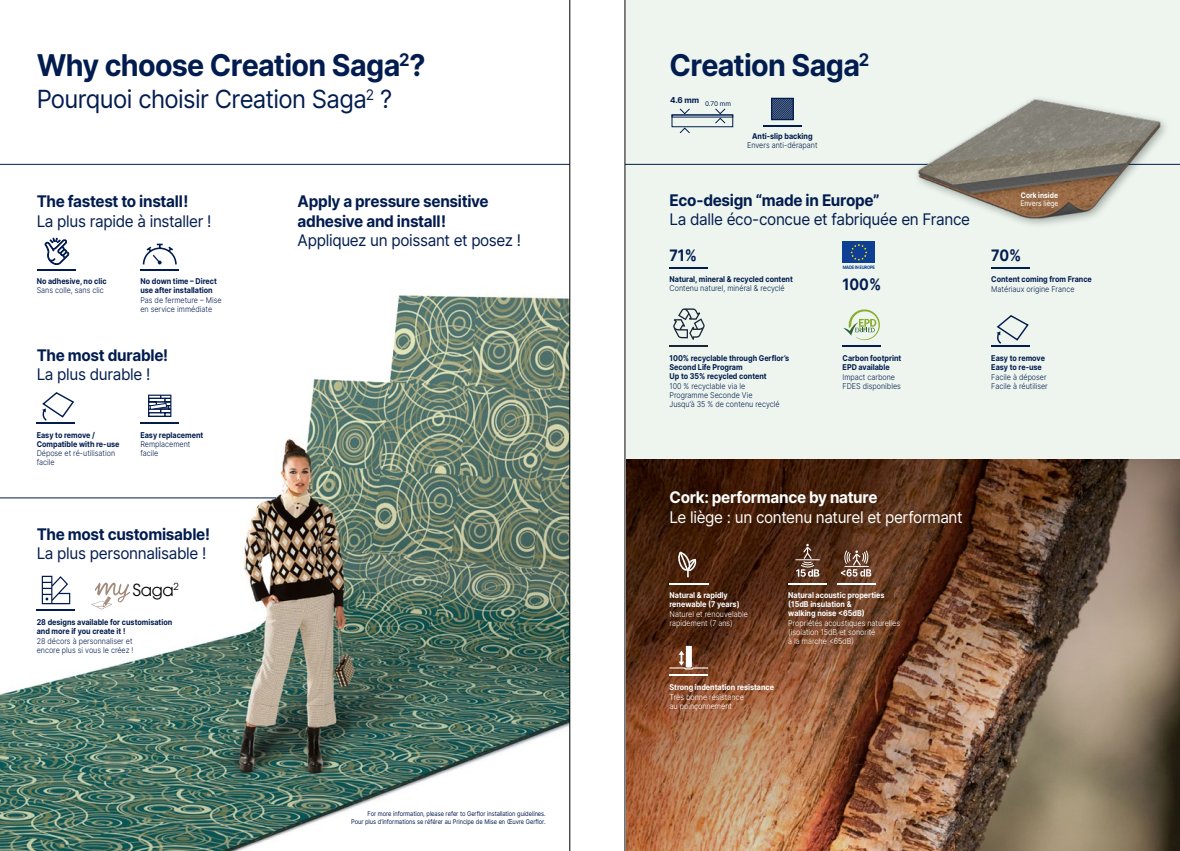
<style>
.page{position:relative;width:1180px;height:851px;background:#fff}
.page>*{position:absolute;margin:0;border:0;box-sizing:border-box;transform-origin:0 0}
.t1{font:700 30px "Inter";letter-spacing:-.025em;color:#021c4f;scale:.96 1}
.t2{font:25px "Inter";letter-spacing:-.025em;color:#021c4f;scale:.96 1}
.t3{font:16.6px "Avant Garde";color:#000}
.t4{font:16px "Inter";letter-spacing:-.02em;color:#021c4f;scale:.96 1}
.t5{font:700 16px/19.2px "Inter";letter-spacing:-.02em;color:#021c4f;scale:.96 1}
.t6{font:16px "Inter";letter-spacing:-.02em;color:#fff;scale:.96 1}
.t7{font:700 16px "Inter";letter-spacing:-.02em;color:#fff;scale:.96 1}
.t8{font:700 15.8px "Inter";color:#021c4f;scale:.9 1}
.t9{font:700 8px/9px "Inter";color:#021c4f;scale:.9 1}
.t10{font:300 8px/9px "Inter";color:#021c4f;scale:.9 1}
.t11{font:300 8px/9px "Inter";color:#fff;scale:.9 1}
.t12{font:700 8px/9px "Inter";color:#fff;scale:.9 1}
.t13{font:7.6px "Inter";color:#fff;scale:.88 1}
.t14{font:700 7.6px "Inter";color:#fff;scale:.88 1}
.t15{font:6.5px/8.4px "Inter";letter-spacing:-.01em;color:#021c4f;text-align:right;scale:.88 1}
.t16{font:6.5px "Inter";letter-spacing:-.01em;color:#021c4f}
.t17{font:700 4.6px "Inter";letter-spacing:-.05em;color:#0f3f93;scale:.9 1}
</style>
<div class="page">
<div style="left:626px;top:0;width:554px;height:850px;background:#edf5ee"></div>
<hr style="left:669px;top:267px;width:39px;height:1px;background:#021c4f">
<hr style="left:625px;top:164px;width:555px;height:1px;background:#021c4f">
<hr style="left:991px;top:267px;width:39px;height:1px;background:#021c4f">
<hr style="left:842px;top:345px;width:39px;height:2px;background:#021c4f">
<hr style="left:669px;top:345px;width:39px;height:2px;background:#1c283c">
<svg style="left:673px;top:308px;width:31px;height:32px"></svg>
<svg style="left:996px;top:315px;width:33px;height:29px"></svg>
<hr style="left:991px;top:345px;width:39px;height:2px;background:#021c4f">
<svg style="left:843px;top:309px;width:37px;height:31px"></svg>
<div style="left:671px;top:114px;width:62px;height:13px;border:1px solid #021c4f"></div>
<div style="left:671px;top:114px;width:62px;height:3px;border:1px solid #021c4f"></div>
<svg style="left:679px;top:108px;width:11px;height:6px"></svg>
<svg style="left:714px;top:108px;width:12px;height:16px"></svg>
<svg style="left:679px;top:127px;width:11px;height:7px"></svg>
<hr style="left:763px;top:125px;width:39px;height:2px;background:#021c4f">
<svg style="left:773px;top:100px;width:19px;height:18px"></svg>
<div style="left:771px;top:98px;width:23px;height:22px;border:1px solid #021c4f"></div>
<div style="left:842px;top:241px;width:33px;height:22px;background:#0f3f93"></div>
<svg style="left:850px;top:244px;width:17px;height:16px"></svg>
<img style="left:903px;top:98px;width:277px;height:127px">
<img style="left:626px;top:459px;width:554px;height:391px">
<hr style="left:669px;top:582px;width:39px;height:2px;background:#fff">
<svg style="left:676px;top:551px;width:21px;height:26px"></svg>
<svg style="left:669px;top:645px;width:39px;height:24px"></svg>
<hr style="left:669px;top:674px;width:39px;height:2px;background:#fff">
<hr style="left:788px;top:582px;width:39px;height:2px;background:#fff">
<svg style="left:795px;top:543px;width:24px;height:33px"></svg>
<hr style="left:837px;top:582px;width:39px;height:2px;background:#fff">
<svg style="left:841px;top:549px;width:30px;height:27px"></svg>
<img style="left:0;top:288px;width:569px;height:562px">
<hr style="left:0;top:497px;width:276px;height:1px;background:#021c4f">
<svg style="left:142px;top:243px;width:35px;height:22px"></svg>
<hr style="left:140px;top:269px;width:39px;height:2px;background:#021c4f">
<svg style="left:45px;top:238px;width:25px;height:27px"></svg>
<hr style="left:37px;top:269px;width:39px;height:2px;background:#021c4f">
<svg style="left:148px;top:394px;width:23px;height:23px"></svg>
<hr style="left:140px;top:422px;width:39px;height:2px;background:#021c4f">
<svg style="left:42px;top:575px;width:28px;height:29px"></svg>
<hr style="left:37px;top:609px;width:38px;height:2px;background:#021c4f">
<hr style="left:0;top:164px;width:570px;height:1px;background:#021c4f">
<svg style="left:91px;top:581px;width:39px;height:28px"></svg>
<svg style="left:41px;top:391px;width:34px;height:30px"></svg>
<hr style="left:37px;top:422px;width:38px;height:2px;background:#021c4f">
<hr style="left:569px;top:0;width:1px;height:850px;background:#000">
<hr style="left:625px;top:0;width:1px;height:850px;background:#000">
<h1 class="t1" style="left:37px;top:43px;width:406px">Why choose Creation Saga<sup>2</sup>?</h1>
<h2 class="t2" style="left:37px;top:81px;width:372px">Pourquoi choisir Creation Saga<sup>2</sup> ?</h2>
<h3 class="t5" style="left:37px;top:191px;width:160px">The fastest to install !</h3>
<h3 class="t4" style="left:37px;top:209px;width:183px">La plus rapide à installer !</h3>
<p class="t9" style="left:140px;top:277px;width:86px">No down time – Direct use after installation</p>
<p class="t10" style="left:140px;top:295px;width:92px">Pas de fermeture – Mise en service immédiate</p>
<h3 class="t5" style="left:37px;top:345px;width:138px">The most durable!</h3>
<h3 class="t4" style="left:37px;top:362px;width:120px">La plus durable !</h3>
<p class="t9" style="left:37px;top:277px;width:79px">No adhesive, no clic</p>
<p class="t10" style="left:37px;top:286px;width:76px">Sans colle, sans clic</p>
<p class="t9" style="left:37px;top:430px;width:93px">Easy to remove /<br>Compatible with re-use</p>
<p class="t10" style="left:37px;top:449px;width:89px">Dépose et ré-utilisation facile</p>
<p class="t9" style="left:140px;top:430px;width:71px">Easy replacement</p>
<p class="t10" style="left:140px;top:440px;width:57px">Remplacement facile</p>
<h3 class="t5" style="left:37px;top:524px;width:182px">The most customisable!</h3>
<h3 class="t4" style="left:37px;top:541px;width:178px">La plus personnalisable !</h3>
<h3 class="t3" style="left:133px;top:580px;width:47px">Saga<sup>2</sup></h3>
<p class="t9" style="left:37px;top:617px;width:152px">28 designs available for customisation and more if you create it !</p>
<p class="t10" style="left:37px;top:636px;width:109px">28 décors à personnaliser et encore plus si vous le créez !</p>
<h3 class="t5" style="left:298px;top:191px;width:200px">Apply a pressure sensitive adhesive and install !</h3>
<h3 class="t4" style="left:298px;top:228px;width:234px">Appliquez un poissant et posez !</h3>
<p class="t15" style="left:351px;top:808px;width:223px">For more information, please refer to Gerflor installation guidelines.<br>Pour plus d’informations se référer au Principe de Mise en Œuvre Gerflor.</p>
<h1 class="t1" style="left:669px;top:43px;width:210px">Creation Saga<sup>2</sup></h1>
<p class="t16" style="left:670px;top:99px;width:62px"><sup>4.6</sup> <sup>mm</sup> 0.70 mm</p>
<p class="t9" style="left:752px;top:131px;width:69px">Anti-slip backing</p>
<p class="t10" style="left:747px;top:140px;width:80px">Envers anti-dérapant</p>
<h3 class="t5" style="left:669px;top:190px;width:220px">Eco-design “made in Europe”</h3>
<h3 class="t4" style="left:669px;top:207px;width:314px">La dalle éco-concue et fabriquée en France</h3>
<p class="t14" style="left:1021px;top:190px;width:44px">Cork inside</p>
<p class="t13" style="left:1020px;top:198px;width:45px">Envers liège</p>
<h3 class="t8" style="left:669px;top:244px;width:32px">71%</h3>
<h3 class="t8" style="left:991px;top:244px;width:35px">70%</h3>
<p class="t9" style="left:669px;top:274px;width:139px">Natural, mineral &amp; recycled content</p>
<p class="t10" style="left:669px;top:283px;width:129px">Contenu naturel, minéral &amp; recyclé</p>
<p class="t9" style="left:669px;top:353px;width:134px">100% recyclable through Gerflor’s<br>Second Life Program<br>Up to 35% recycled content</p>
<p class="t10" style="left:669px;top:381px;width:124px">100 % recyclable via le<br>Programme Seconde Vie<br>Jusqu’à 35 % de contenu recyclé</p>
<p class="t17" style="left:842px;top:264px;width:38px">MADE IN EUROPE</p>
<h3 class="t8" style="left:842px;top:272px;width:44px">100%</h3>
<p class="t9" style="left:842px;top:353px;width:67px">Carbon footprint<br>EPD available</p>
<p class="t10" style="left:842px;top:372px;width:66px">Impact carbone<br>FDES disponibles</p>
<p class="t9" style="left:991px;top:274px;width:113px">Content coming from France</p>
<p class="t10" style="left:991px;top:284px;width:94px">Matériaux origine France</p>
<p class="t9" style="left:991px;top:353px;width:61px">Easy to remove<br>Easy to re-use</p>
<p class="t10" style="left:991px;top:372px;width:64px">Facile à déposer<br>Facile à réutiliser</p>
<h3 class="t7" style="left:669px;top:486px;width:218px">Cork: performance by nature</h3>
<h3 class="t6" style="left:669px;top:505px;width:307px">Le liège : un contenu naturel et performant</h3>
<p class="t12" style="left:669px;top:590px;width:79px">Natural &amp; rapidly renewable (7 years)</p>
<p class="t11" style="left:669px;top:609px;width:89px">Naturel et renouvelable rapidement (7 ans)</p>
<p class="t12" style="left:788px;top:590px;width:108px">Natural acoustic properties (15dB insulation &amp;<br>walking noise &lt;65dB)</p>
<p class="t11" style="left:788px;top:618px;width:126px">Propriétés acoustiques naturelles (isolation 15dB et sonorité<br>à la marche &lt;65dB)</p>
<p class="t12" style="left:669px;top:682px;width:118px">Strong indentation resistance</p>
<p class="t11" style="left:669px;top:692px;width:84px">Très bonne résistance au poinçonnement</p>
</div>
